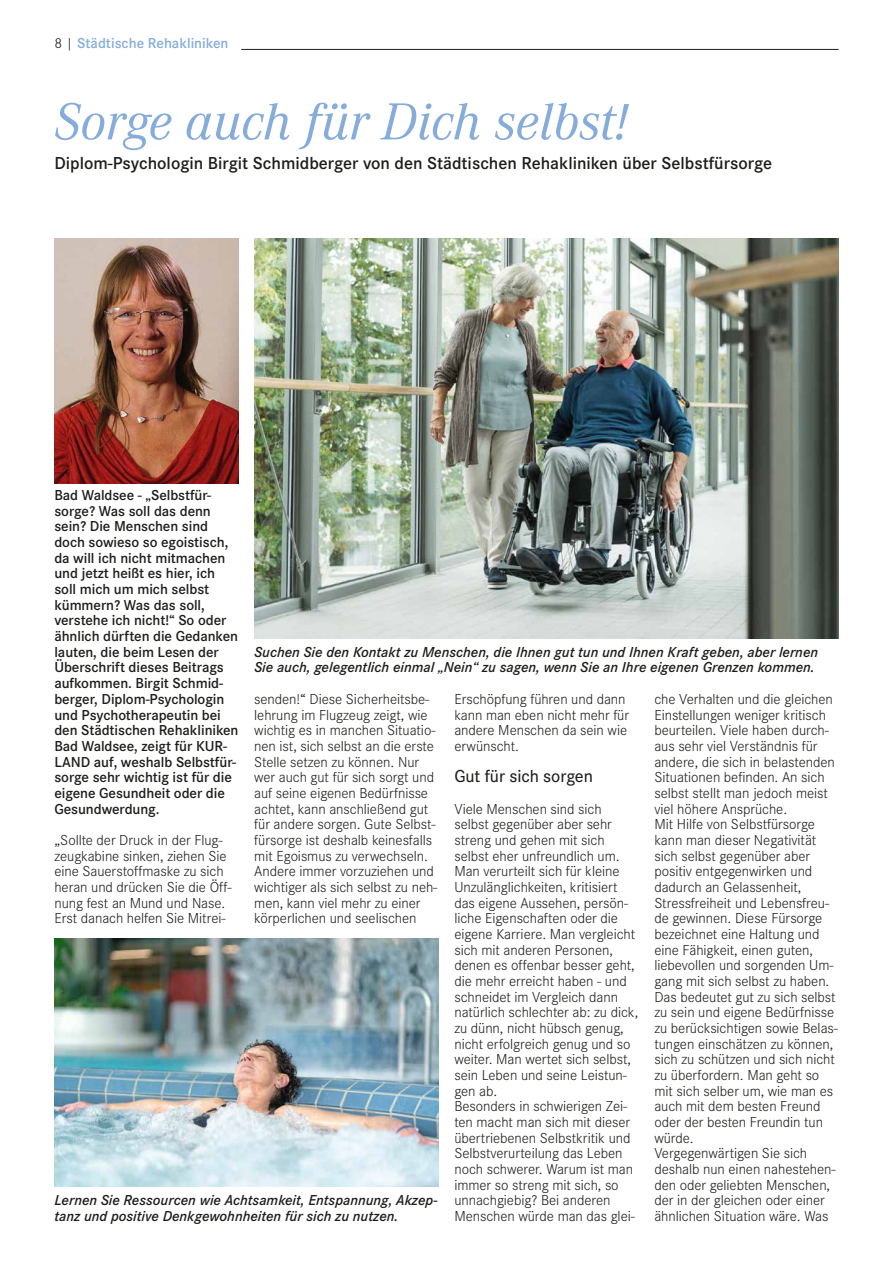
<style>
.page{position:relative;width:893px;height:1263px;background:#fff}
.page>*{position:absolute;margin:0;border:0;box-sizing:border-box;transform-origin:0 0}
.t1{font:italic 54px "Corporate A";color:#86acdc}
.t2{font:600 18px "Corporate S";color:#1d1d1b}
.t3{font:500 18px "Corporate S";letter-spacing:-.005em;color:#1d1d1b}
.t4{font:300 15px/15.8px "Corporate S";letter-spacing:-.005em;color:#1d1d1b}
.t5{font:600 15px/15.6px "Corporate S";letter-spacing:-.005em;color:#1d1d1b}
.t6{font:italic 600 15px/15.8px "Corporate S";color:#1d1d1b}
.t7{font:600 15px "Corporate S";color:#86acdc}
.s1{font-weight:300;color:#1d1d1b}
</style>
<div class="page">
<hr style="left:241px;top:49px;width:597px;height:1px;background:#1d1d1b">
<img style="left:254px;top:238px;width:584px;height:400px">
<img style="left:54px;top:939px;width:384px;height:247px">
<img style="left:54px;top:238px;width:185px;height:246px">
<p class="t7" style="left:54px;top:33px;width:176px"><span class="s1">8 |</span> Städtische Rehakliniken</p>
<h1 class="t1" style="left:54px;top:84px;width:575px">Sorge auch für Dich selbst!</h1>
<p class="t2" style="left:54px;top:151px;width:719px">Diplom-Psychologin Birgit Schmidberger von den Städtischen Rehakliniken über Selbstfürsorge</p>
<p class="t5" style="left:54px;top:487px;width:186px">Bad Waldsee - „Selbstfür&shy;sorge? Was soll das denn sein? Die Menschen sind doch sowieso so egoistisch, da will ich nicht mitmachen und jetzt heißt es hier, ich soll mich um mich selbst kümmern? Was das soll, verstehe ich nicht!“ So oder ähnlich dürften die Gedanken lauten, die beim Lesen der<br>Überschrift dieses Beitrags aufkommen. Birgit Schmid&shy;berger, Diplom-Psychologin und Psychotherapeutin bei den Städtischen Rehakliniken<br>Bad Waldsee, zeigt für KUR-<br>LAND auf, weshalb Selbstfür&shy;sorge sehr wichtig ist für die eigene Gesundheit oder die<br>Gesundwerdung.</p>
<p class="t4" style="left:54px;top:832px;width:179px">„Sollte der Druck in der Flug&shy;zeugkabine sinken, ziehen Sie eine Sauerstoffmaske zu sich heran und drücken Sie die Öff&shy;nung fest an Mund und Nase.<br>Erst danach helfen Sie Mitrei-</p>
<p class="t6" style="left:254px;top:644px;width:565px">Suchen Sie den Kontakt zu Menschen, die Ihnen gut tun und Ihnen Kraft geben, aber lernen<br>Sie auch, gelegentlich einmal „Nein“ zu sagen, wenn Sie an Ihre eigenen Grenzen kommen.</p>
<p class="t4" style="left:454px;top:690px;width:176px">Erschöpfung führen und dann kann man eben nicht mehr für andere Menschen da sein wie erwünscht.</p>
<p class="t3" style="left:454px;top:764px;width:140px">Gut für sich sorgen</p>
<p class="t4" style="left:454px;top:800px;width:185px">Viele Menschen sind sich selbst gegenüber aber sehr streng und gehen mit sich selbst eher unfreundlich um.<br>Man verurteilt sich für kleine<br>Unzulänglichkeiten, kritisiert das eigene Aussehen, persön&shy;liche Eigenschaften oder die eigene Karriere. Man vergleicht sich mit anderen Personen, denen es offenbar besser geht, die mehr erreicht haben - und schneidet im Vergleich dann natürlich schlechter ab: zu dick, zu dünn, nicht hübsch genug, nicht erfolgreich genug und so weiter. Man wertet sich selbst, sein Leben und seine Leistun&shy;gen ab.<br>Besonders in schwierigen Zei&shy;ten macht man sich mit dieser übertriebenen Selbstkritik und<br>Selbstverurteilung das Leben noch schwerer. Warum ist man immer so streng mit sich, so unnachgiebig? Bei anderen<br>Menschen würde man das glei-</p>
<p class="t4" style="left:254px;top:690px;width:185px">senden!“ Diese Sicherheitsbe&shy;lehrung im Flugzeug zeigt, wie wichtig es in manchen Situatio&shy;nen ist, sich selbst an die erste<br>Stelle setzen zu können. Nur wer auch gut für sich sorgt und auf seine eigenen Bedürfnisse achtet, kann anschließend gut für andere sorgen. Gute Selbst&shy;fürsorge ist deshalb keinesfalls mit Egoismus zu verwechseln.<br>Andere immer vorzuziehen und wichtiger als sich selbst zu neh&shy;men, kann viel mehr zu einer körperlichen und seelischen</p>
<p class="t4" style="left:654px;top:690px;width:185px">che Verhalten und die gleichen<br>Einstellungen weniger kritisch beurteilen. Viele haben durch&shy;aus sehr viel Verständnis für andere, die sich in belastenden<br>Situationen befinden. An sich selbst stellt man jedoch meist viel höhere Ansprüche.<br>Mit Hilfe von Selbstfürsorge kann man dieser Negativität sich selbst gegenüber aber positiv entgegenwirken und dadurch an Gelassenheit,<br>Stressfreiheit und Lebensfreu&shy;de gewinnen. Diese Fürsorge bezeichnet eine Haltung und eine Fähigkeit, einen guten, liebevollen und sorgenden Um&shy;gang mit sich selbst zu haben.<br>Das bedeutet gut zu sich selbst zu sein und eigene Bedürfnisse zu berücksichtigen sowie Belas&shy;tungen einschätzen zu können, sich zu schützen und sich nicht zu überfordern. Man geht so mit sich selber um, wie man es auch mit dem besten Freund oder der besten Freundin tun würde.<br>Vergegenwärtigen Sie sich deshalb nun einen nahestehen&shy;den oder geliebten Menschen, der in der gleichen oder einer ähnlichen Situation wäre. Was</p>
<p class="t6" style="left:54px;top:1192px;width:385px">Lernen Sie Ressourcen wie Achtsamkeit, Entspannung, Akzep&shy;tanz und positive Denkgewohnheiten für sich zu nutzen.</p>
</div>
